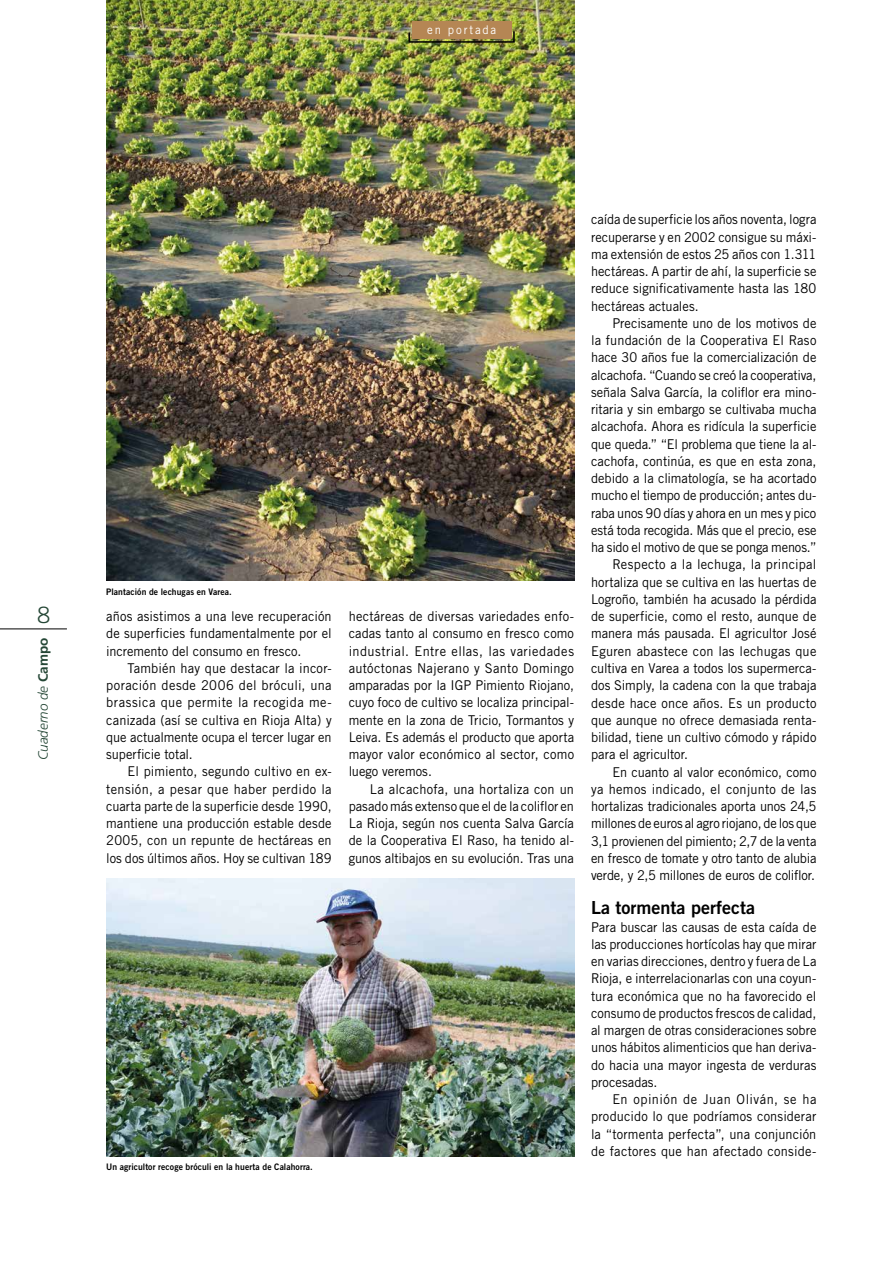
<style>
.page{position:relative;width:893px;height:1263px;background:#fff}
.page>*{position:absolute;margin:0;border:0;box-sizing:border-box;transform-origin:0 0}
.t1{font:300 22.5px "Trade Gothic";color:#254736}
.t2{font:18px "Trade Gothic Bold Two";color:#000}
.t3{font:13.5px/17.2px "Trade Gothic";letter-spacing:-.005em;color:#000;text-align:justify;scale:.95 1}
.t4{font:13.5px "Trade Gothic";letter-spacing:.015em;color:#000;scale:.95 1}
.t5{font:13.5px "Trade Gothic";letter-spacing:.025em;color:#000;scale:.95 1}
.t6{font:italic 300 13.5px "Frutiger";color:#254736}
.t7{font:12px "Trade Gothic";letter-spacing:.16em;color:#fff;scale:.95 1}
.t8{font:9px "Trade Gothic Bold Two";letter-spacing:.01em;color:#000;scale:.95 1}
.s1{font-weight:700;font-style:normal}
</style>
<div class="page">
<hr style="left:0;top:628px;width:67px;height:1px;background:#000">
<img style="left:106px;top:879px;width:468px;height:278px">
<img style="left:106px;top:0;width:468px;height:581px">
<svg style="left:408px;top:30px;width:107px;height:13px"></svg>
<div style="left:412px;top:21px;width:99px;height:18px;background:#b58654"></div>
<p class="t7" style="left:427px;top:23px;width:74px">en portada</p>
<h1 class="t1" style="left:37px;top:601px;width:14px">8</h1>
<p class="t6" style="left:35px;top:760px;width:124px;rotate:-90deg">Cuaderno de <span class="s1">Campo</span></p>
<p class="t8" style="left:106px;top:586px;width:134px">Plantación de lechugas en Varea.</p>
<p class="t3" style="left:106px;top:607px;width:239px">años asistimos a una leve recuperación de superficies fundamentalmente por el incremento del consumo en fresco.</p>
<p class="t3" style="left:106px;top:659px;width:239px;text-indent:21px">También hay que destacar la incor&shy;poración desde 2006 del bróculi, una brassica que permite la recogida me&shy;canizada (así se cultiva en Rioja Alta) y que actualmente ocupa el tercer lugar en superficie total.</p>
<p class="t3" style="left:106px;top:763px;width:239px;text-indent:21px">El pimiento, segundo cultivo en ex&shy;tensión, a pesar que haber perdido la cuarta parte de la superficie desde 1990, mantiene una producción estable desde 2005, con un repunte de hectáreas en los dos últimos años. Hoy se cultivan 189</p>
<p class="t8" style="left:106px;top:1161px;width:219px">Un agricultor recoge bróculi en la huerta de Calahorra.</p>
<p class="t3" style="left:349px;top:607px;width:239px">hectáreas de diversas variedades enfo&shy;cadas tanto al consumo en fresco como industrial. Entre ellas, las variedades autóctonas Najerano y Santo Domingo amparadas por la IGP Pimiento Riojano, cuyo foco de cultivo se localiza principal&shy;mente en la zona de Tricio, Tormantos y Leiva. Es además el producto que aporta mayor valor económico al sector, como luego veremos.</p>
<p class="t3" style="left:349px;top:780px;width:239px;text-indent:21px">La alcachofa, una hortaliza con un pasado más extenso que el de la coliflor en La Rioja, según nos cuenta Salva García de la Cooperativa El Raso, ha tenido al&shy;gunos altibajos en su evolución. Tras una</p>
<p class="t3" style="left:591px;top:211px;width:239px">caída de superficie los años noventa, logra recuperarse y en 2002 consigue su máxi&shy;ma extensión de estos 25 años con 1.311 hectáreas. A partir de ahí, la superficie se reduce significativamente hasta las 180 hectáreas actuales.</p>
<p class="t3" style="left:612px;top:314px;width:216px">Precisamente uno de los motivos de</p>
<p class="t4" style="left:591px;top:332px;width:239px">la fundación de la Cooperativa El Raso</p>
<p class="t3" style="left:591px;top:349px;width:239px">hace 30 años fue la comercialización de</p>
<p class="t3" style="left:591px;top:366px;width:239px">alcachofa. “Cuando se creó la cooperativa,</p>
<p class="t3" style="left:591px;top:383px;width:239px">señala Salva García, la coliflor era mino-</p>
<p class="t3" style="left:591px;top:401px;width:239px">ritaria y sin embargo se cultivaba mucha</p>
<p class="t3" style="left:591px;top:418px;width:239px">alcachofa. Ahora es ridícula la superficie</p>
<p class="t3" style="left:591px;top:435px;width:239px">que queda.” “El problema que tiene la al-</p>
<p class="t3" style="left:591px;top:452px;width:239px">cachofa, continúa, es que en esta zona,</p>
<p class="t3" style="left:591px;top:470px;width:239px">debido a la climatología, se ha acortado</p>
<p class="t3" style="left:591px;top:487px;width:239px">mucho el tiempo de producción; antes du-</p>
<p class="t3" style="left:591px;top:504px;width:239px">raba unos 90 días y ahora en un mes y pico</p>
<p class="t3" style="left:591px;top:521px;width:239px">está toda recogida. Más que el precio, ese</p>
<p class="t3" style="left:591px;top:539px;width:239px">ha sido el motivo de que se ponga menos.”</p>
<p class="t4" style="left:612px;top:556px;width:216px">Respecto a la lechuga, la principal</p>
<p class="t3" style="left:591px;top:573px;width:239px">hortaliza que se cultiva en las huertas de</p>
<p class="t3" style="left:591px;top:590px;width:239px">Logroño, también ha acusado la pérdida</p>
<p class="t3" style="left:591px;top:608px;width:239px">de superficie, como el resto, aunque de</p>
<p class="t3" style="left:591px;top:625px;width:239px">manera más pausada. El agricultor José</p>
<p class="t5" style="left:591px;top:643px;width:239px">Eguren abastece con las lechugas que</p>
<p class="t3" style="left:591px;top:659px;width:239px">cultiva en Varea a todos los supermerca-</p>
<p class="t3" style="left:591px;top:677px;width:239px">dos Simply, la cadena con la que trabaja</p>
<p class="t4" style="left:591px;top:694px;width:239px">desde hace once años. Es un producto</p>
<p class="t3" style="left:591px;top:711px;width:239px">que aunque no ofrece demasiada renta-</p>
<p class="t3" style="left:591px;top:728px;width:239px">bilidad, tiene un cultivo cómodo y rápido</p>
<p class="t3" style="left:591px;top:746px;width:104px">para el agricultor.</p>
<p class="t3" style="left:612px;top:763px;width:216px">En cuanto al valor económico, como</p>
<p class="t5" style="left:591px;top:781px;width:239px">ya hemos indicado, el conjunto de las</p>
<p class="t3" style="left:591px;top:797px;width:239px">hortalizas tradicionales aporta unos 24,5</p>
<p class="t3" style="left:591px;top:815px;width:239px">millones de euros al agro riojano, de los que</p>
<p class="t3" style="left:591px;top:832px;width:239px">3,1 provienen del pimiento; 2,7 de la venta</p>
<p class="t3" style="left:591px;top:849px;width:239px">en fresco de tomate y otro tanto de alubia</p>
<p class="t3" style="left:591px;top:866px;width:237px">verde, y 2,5 millones de euros de coliflor.</p>
<h2 class="t2" style="left:591px;top:897px;width:165px">La tormenta perfecta</h2>
<p class="t3" style="left:591px;top:918px;width:239px">Para buscar las causas de esta caída de las producciones hortícolas hay que mirar en varias direcciones, dentro y fuera de La Rioja, e interrelacionarlas con una coyun&shy;tura económica que no ha favorecido el consumo de productos frescos de calidad, al margen de otras consideraciones sobre unos hábitos alimenticios que han deriva&shy;do hacia una mayor ingesta de verduras procesadas.</p>
<p class="t3" style="left:591px;top:1090px;width:239px;text-indent:21px">En opinión de Juan Oliván, se ha producido lo que podríamos considerar la “tormenta perfecta”, una conjunción de factores que han afectado conside-</p>
</div>
